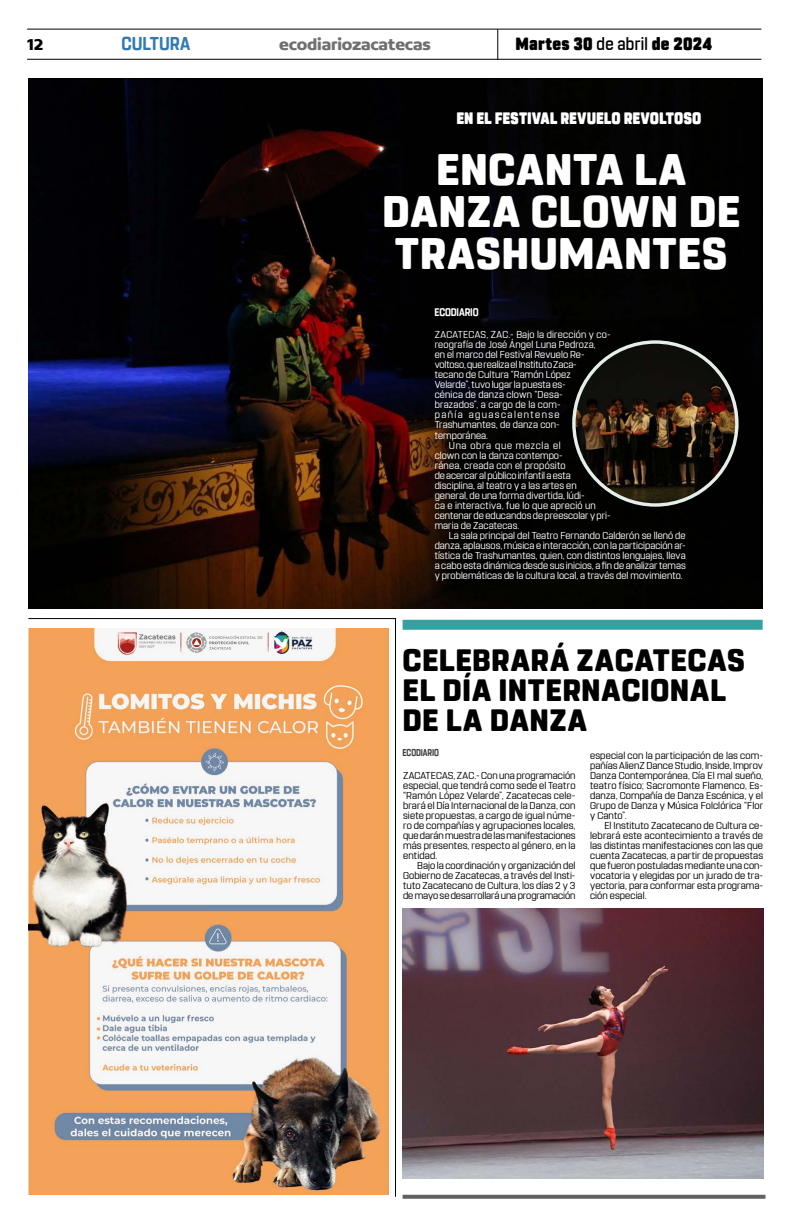
<style>
.page{position:relative;width:791px;height:1225px;background:#fff}
.page>*{position:absolute;margin:0;border:0;box-sizing:border-box;transform-origin:0 0}
.t1{font:800 44px/42px "Rohn Rounded";letter-spacing:.015em;color:#fff;text-align:center}
.t2{font:800 30.8px/30px "Rohn Rounded";letter-spacing:.02em;color:#000}
.t3{font:700 18.6px "Rohn Rounded";letter-spacing:-.01em;color:#327ab3;scale:.91 1}
.t4{font:900 17.6px "Rohn Rounded";letter-spacing:.02em;color:#000;scale:.91 1}
.t5{font:700 16.9px "Concord";letter-spacing:-.01em;color:#706f6f}
.t6{font:700 16.9px "Concord";color:#000}
.t7{font:900 16.5px "Rohn Rounded";color:#fff;scale:.87 1}
.t8{font:700 11px "Rohn Rounded";letter-spacing:-.015em;color:#fff;scale:.87 1}
.t9{font:10px/10px "Rohn Rounded";letter-spacing:.01em;color:#000;text-align:justify}
.t10{font:10px "Rohn Rounded";letter-spacing:.005em;color:#fff}
.t11{font:10px "Rohn Rounded";letter-spacing:.025em;color:#fff}
.t12{font:10px "Rohn Rounded";letter-spacing:-.015em;color:#fff}
.t13{font:10px "Rohn Rounded";letter-spacing:.14em;color:#fff}
.t14{font:10px "Rohn Rounded";letter-spacing:.065em;color:#fff}
.t15{font:700 9.9px "Rohn Rounded";letter-spacing:-.01em;color:#3d3d3d;scale:.79 1}
.s1{font-weight:500}
</style>
<div class="page">
<hr style="left:27px;top:29px;width:734px;height:1px;background:#000">
<hr style="left:27px;top:59px;width:734px;height:1px;background:#000">
<hr style="left:497px;top:29px;width:1px;height:31px;background:#000">
<svg style="left:403px;top:1194px;width:362px;height:4px"></svg>
<svg style="left:28px;top:618px;width:368px;height:579px"></svg>
<img style="left:29px;top:78px;width:734px;height:530px">
<img style="left:574px;top:342px;width:163px;height:163px;border-radius:81px">
<div style="left:403px;top:620px;width:360px;height:10px;background:#36a1a1"></div>
<img style="left:403px;top:908px;width:360px;height:270px">
<h3 class="t6" style="left:27px;top:34px;width:18px">12</h3>
<h3 class="t3" style="left:122px;top:33px;width:77px">CULTURA</h3>
<h3 class="t5" style="left:279px;top:34px;width:153px">ecodiariozacatecas</h3>
<h3 class="t4" style="left:515px;top:34px;width:218px">Martes 30 <span class="s1">de abril</span> de 2024</h3>
<h3 class="t7" style="left:456px;top:109px;width:283px">EN EL FESTIVAL REVUELO REVOLTOSO</h3>
<h1 class="t1" style="left:382px;top:149px;width:359px">ENCANTA LA<br>DANZA CLOWN DE<br>TRASHUMANTES</h1>
<p class="t8" style="left:434px;top:306px;width:52px">ECODIARIO</p>
<p class="t11" style="left:435px;top:329px;width:177px">ZACATECAS, ZAC.- Bajo la dirección y co-</p>
<p class="t10" style="left:435px;top:339px;width:162px">reografía de José Ángel Luna Pedroza,</p>
<p class="t10" style="left:435px;top:349px;width:152px">en el marco del Festival Revuelo Re-</p>
<p class="t12" style="left:435px;top:359px;width:144px">voltoso, que realiza el Instituto Zaca-</p>
<p class="t10" style="left:435px;top:369px;width:138px">tecano de Cultura “Ramón López</p>
<p class="t10" style="left:435px;top:379px;width:132px">Velarde”, tuvo lugar la puesta es-</p>
<p class="t10" style="left:435px;top:389px;width:129px">cénica de danza clown “Desa-</p>
<p class="t10" style="left:435px;top:399px;width:127px">brazados”, a cargo de la com-</p>
<p class="t13" style="left:435px;top:409px;width:127px">pañía aguascalentense</p>
<p class="t10" style="left:435px;top:419px;width:127px">Trashumantes, de danza con-</p>
<p class="t10" style="left:435px;top:429px;width:55px">temporánea.</p>
<p class="t14" style="left:449px;top:439px;width:113px">Una obra que mezcla el</p>
<p class="t10" style="left:435px;top:449px;width:129px">clown con la danza contempo-</p>
<p class="t11" style="left:435px;top:459px;width:133px">ránea, creada con el propósito</p>
<p class="t10" style="left:435px;top:469px;width:138px">de acercar al público infantil a esta</p>
<p class="t10" style="left:435px;top:479px;width:143px">disciplina, al teatro y a las artes en</p>
<p class="t10" style="left:435px;top:489px;width:151px">general, de una forma divertida, lúdi-</p>
<p class="t10" style="left:435px;top:499px;width:163px">ca e interactiva, fue lo que apreció un</p>
<p class="t10" style="left:435px;top:509px;width:177px">centenar de educandos de preescolar y pri-</p>
<p class="t10" style="left:435px;top:519px;width:86px">maria de Zacatecas.</p>
<p class="t10" style="left:449px;top:529px;width:238px">La sala principal del Teatro Fernando Calderón se llenó de</p>
<p class="t10" style="left:435px;top:539px;width:252px">danza, aplausos, música e interacción, con la participación ar-</p>
<p class="t10" style="left:435px;top:549px;width:253px">tística de Trashumantes, quien, con distintos lenguajes, lleva</p>
<p class="t10" style="left:435px;top:559px;width:253px">a cabo esta dinámica desde sus inicios, a fin de analizar temas</p>
<p class="t10" style="left:435px;top:569px;width:250px">y problemáticas de la cultura local, a través del movimiento.</p>
<h2 class="t2" style="left:403px;top:645px;width:344px">CELEBRARÁ ZACATECAS<br>EL DÍA INTERNACIONAL<br>DE LA DANZA</h2>
<p class="t9" style="left:590px;top:750px;width:174px">especial con la participación de las com&shy;pañías AlienZ Dance Studio, Inside, Improv Danza Contemporánea, Cía El mal sueño, teatro físico; Sacromonte Flamenco, Es&shy;danza, Compañía de Danza Escénica, y el Grupo de Danza y Música Folclórica “Flor y Canto”.</p>
<p class="t9" style="left:590px;top:820px;width:174px;text-indent:14px">El Instituto Zacatecano de Cultura ce&shy;lebrará este acontecimiento a través de las distintas manifestaciones con las que cuenta Zacatecas, a partir de propuestas que fueron postuladas mediante una con&shy;vocatoria y elegidas por un jurado de tra&shy;yectoria, para conformar esta programa&shy;ción especial.</p>
<p class="t15" style="left:403px;top:746px;width:47px">ECODIARIO</p>
<p class="t9" style="left:403px;top:770px;width:174px">ZACATECAS, ZAC.- Con una programación especial, que tendrá como sede el Teatro “Ramón López Velarde”, Zacatecas cele&shy;brará el Día Internacional de la Danza, con siete propuestas, a cargo de igual núme&shy;ro de compañías y agrupaciones locales, que darán muestra de las manifestaciones más presentes, respecto al género, en la entidad.</p>
<p class="t9" style="left:403px;top:860px;width:174px;text-indent:14px">Bajo la coordinación y organización del Gobierno de Zacatecas, a través del Insti&shy;tuto Zacatecano de Cultura, los días 2 y 3 de mayo se desarrollará una programación</p>
</div>
